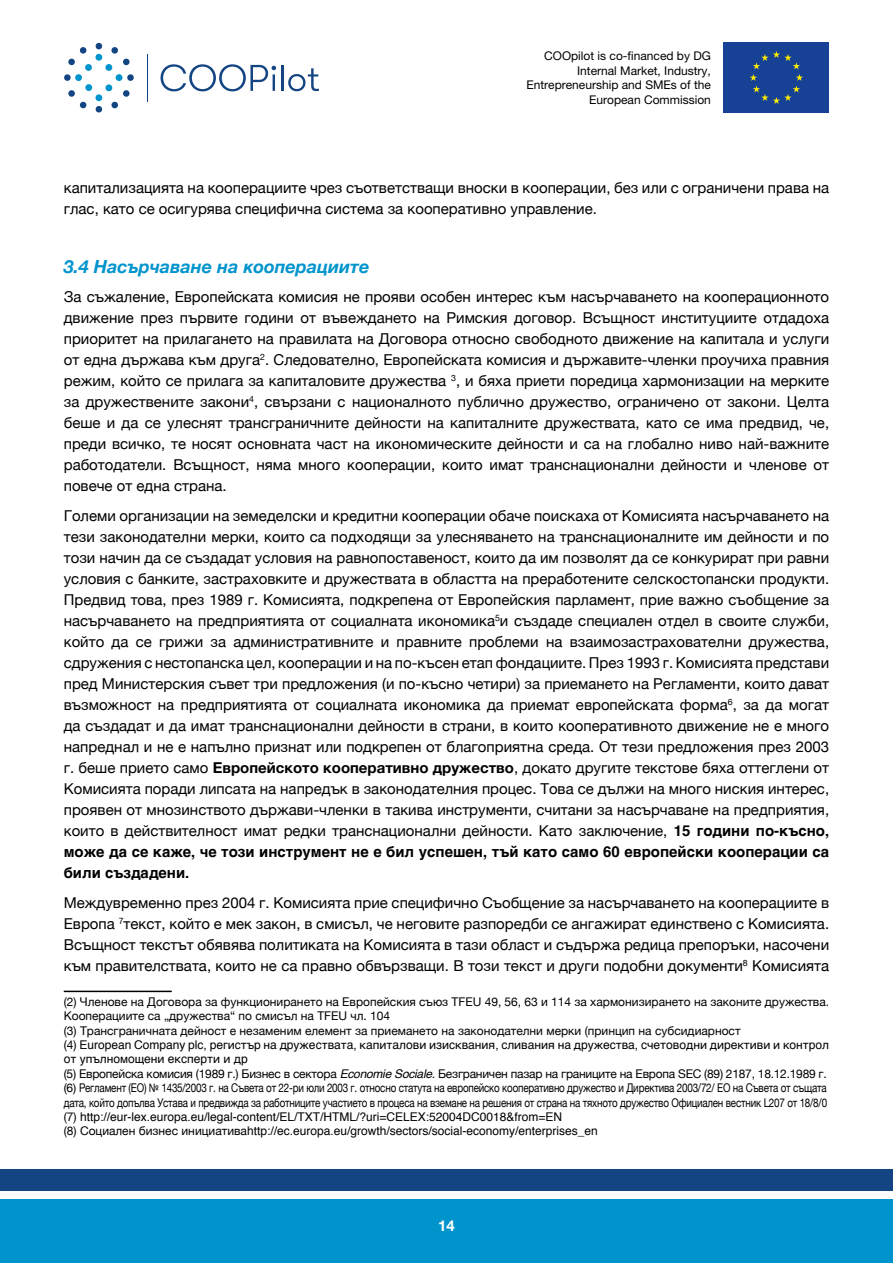
<style>
.page{position:relative;width:893px;height:1263px;background:#fff}
.page>*{position:absolute;margin:0;border:0;box-sizing:border-box;transform-origin:0 0}
.t1{font:italic 700 18px "Helvetica Neue";color:#0094cd}
.t2{font:15px/21px "Helvetica Neue";color:#000;text-align:justify}
.t3{font:700 15px/21px "Helvetica";color:#000}
.t4{font:700 15px "Helvetica Neue LT Pro";color:#fff}
.t5{font:12px/14.4px "Helvetica Neue";color:#000}
.t6{font:12px/14.4px "Helvetica";color:#000}
.t7{font:12px/14.4px "Helvetica Neue LT Pro";color:#000;text-align:right}
.s1{font-weight:700}
.s2{font-family:"Helvetica";font-weight:700}
.s3{font-family:"Helvetica Neue"}
.s4{font-family:"Helvetica";font-style:italic}
</style>
<div class="page">
<div style="left:0;top:1199px;width:893px;height:64px;background:#0094cd"></div>
<div style="left:724px;top:43px;width:105px;height:70px;background:#164194"></div>
<svg style="left:750px;top:51px;width:53px;height:53px"></svg>
<svg style="left:95px;top:43px;width:7px;height:7px"></svg>
<svg style="left:95px;top:106px;width:7px;height:7px"></svg>
<svg style="left:68px;top:47px;width:19px;height:19px"></svg>
<svg style="left:111px;top:90px;width:19px;height:19px"></svg>
<svg style="left:64px;top:74px;width:7px;height:7px"></svg>
<svg style="left:127px;top:74px;width:7px;height:7px"></svg>
<svg style="left:68px;top:90px;width:19px;height:19px"></svg>
<svg style="left:111px;top:47px;width:19px;height:19px"></svg>
<div style="left:95px;top:54px;width:7px;height:7px;background:#0094cd;border-radius:50%"></div>
<div style="left:105px;top:64px;width:7px;height:7px;background:#0094cd;border-radius:50%"></div>
<div style="left:116px;top:74px;width:6px;height:7px;background:#0094cd;border-radius:50%"></div>
<div style="left:85px;top:64px;width:7px;height:7px;background:#0094cd;border-radius:50%"></div>
<div style="left:105px;top:84px;width:7px;height:7px;background:#0094cd;border-radius:50%"></div>
<div style="left:75px;top:74px;width:7px;height:7px;background:#0094cd;border-radius:50%"></div>
<div style="left:85px;top:84px;width:7px;height:7px;background:#0094cd;border-radius:50%"></div>
<div style="left:95px;top:94px;width:7px;height:7px;background:#0094cd;border-radius:50%"></div>
<svg style="left:161px;top:64px;width:115px;height:27px"></svg>
<hr style="left:281px;top:65px;width:3px;height:26px;background:#144583">
<svg style="left:288px;top:68px;width:31px;height:23px"></svg>
<hr style="left:147px;top:54px;width:1px;height:47px;background:#144583">
<div style="left:0;top:1169px;width:893px;height:22px;background:#144583"></div>
<hr style="left:64px;top:991px;width:108px;height:1px;background:#000">
<p class="t7" style="left:526px;top:49px;width:186px">COOpilot is co-financed by DG<br>Internal Market, Industry,<br>Entrepreneurship and SMEs of the<br>European Commission</p>
<p class="t2" style="left:64px;top:177px;width:767px">капитализацията на кооперациите чрез съответстващи вноски в кооперации, без или с ограничени права на глас, като се осигурява специфична система за кооперативно управление.</p>
<p class="t1" style="left:64px;top:252px;width:307px">3.4 Насърчаване на кооперациите</p>
<p class="t2" style="left:64px;top:286px;width:767px">За съжаление, Европейската комисия не прояви особен интерес към насърчаването на кооперационното движение през първите години от въвеждането на Римския договор. Всъщност институциите отдадоха приоритет на прилагането на правилата на Договора относно свободното движение на капитала и услуги от една държава към друга<sup>2</sup>. Следователно, Европейската комисия и държавите-членки проучиха правния режим, който се прилага за капиталовите дружества <sup>3</sup>, и бяха приети поредица хармонизации на мерките за дружествените закони<sup>4</sup>, свързани с националното публично дружество, ограничено от закони. Целта беше и да се улеснят трансграничните дейности на капиталните дружествата, като се има предвид, че, преди всичко, те носят основната част на икономическите дейности и са на глобално ниво най-важните работодатели. Всъщност, няма много кооперации, които имат транснационални дейности и членове от повече от една страна.</p>
<p class="t2" style="left:64px;top:505px;width:767px">Големи организации на земеделски и кредитни кооперации обаче поискаха от Комисията насърчаването на тези законодателни мерки, които са подходящи за улесняването на транснационалните им дейности и по този начин да се създадат условия на равнопоставеност, които да им позволят да се конкурират при равни условия с банките, застраховките и дружествата в областта на преработените селскостопански продукти.<br>Предвид това, през 1989 г. Комисията, подкрепена от Европейския парламент, прие важно съобщение за насърчаването на предприятията от социалната икономика<sup>5</sup>и създаде специален отдел в своите служби, който да се грижи за административните и правните проблеми на взаимозастрахователни дружества, сдружения с нестопанска цел, кооперации и на по-късен етап фондациите. През 1993 г. Комисията представи пред Министерския съвет три предложения (и по-късно четири) за приемането на Регламенти, които дават възможност на предприятията от социалната икономика да приемат европейската форма<sup>6</sup>, за да могат да създадат и да имат транснационални дейности в страни, в които кооперативното движение не е много напреднал и не е напълно признат или подкрепен от благоприятна среда. От тези предложения през 2003 г. беше прието само <span class="s1">Европейското кооперативно дружество</span>, докато другите текстове бяха оттеглени от Комисията поради липсата на напредък в законодателния процес. Това се дължи на много ниския интерес, проявен от мнозинството държави-членки в такива инструменти, считани за насърчаване на предприятия, които в действителност имат редки транснационални дейности. Като заключение, <span class="s2">15 години по-късно,</span></p>
<p class="t3" style="left:64px;top:841px;width:767px">може да се каже, че този инструмент не е бил успешен, тъй като само 60 европейски кооперации са били създадени.</p>
<p class="t2" style="left:64px;top:891px;width:767px">Междувременно през 2004 г. Комисията прие специфично Съобщение за насърчаването на кооперациите в Европа <sup>7</sup>текст, който е мек закон, в смисъл, че неговите разпоредби се ангажират единствено с Комисията.<br>Всъщност текстът обявява политиката на Комисията в тази област и съдържа редица препоръки, насочени към правителствата, които не са правно обвързващи. В този текст и други подобни документи<sup>8</sup> Комисията</p>
<p class="t5" style="left:64px;top:994px;width:767px">(2) Членове на Договора за функционирането на Европейския съюз TFEU 49, 56, 63 и 114 за хармонизирането на законите дружества.<br>Кооперациите са „дружества“ по смисъл на TFEU чл. 104<br>(3) Трансграничната дейност е незаменим елемент за приемането на законодателни мерки (принцип на субсидиарност</p>
<p class="t6" style="left:64px;top:1038px;width:767px"><span class="s3">(4)</span> European Company plc, регистър на дружествата, капиталови изисквания, сливания на дружества, счетоводни директиви и контрол от упълномощени експерти и др</p>
<p class="t5" style="left:64px;top:1066px;width:765px;text-align:justify">(5) Европейска комисия (1989 г.) Бизнес в сектора <span class="s4">Economie Sociale.</span> Безграничен пазар на границите на Европа SEC (89) 2187, 18.12.1989 г. (6) Регламент (ЕО) № 1435/2003 г. на Съвета от 22-ри юли 2003 г. относно статута на европейско кооперативно дружество и Директива 2003/72/ ЕО на Съвета от същата дата, който допълва Устава и предвижда за работниците участието в процеса на вземане на решения от страна на тяхното дружество Официален вестник L207 от 18/8/0</p>
<p class="t6" style="left:64px;top:1110px;width:536px"><span class="s3">(7)</span> http://eur-lex.europa.eu/legal-content/EL/TXT/HTML/?uri=CELEX:52004DC0018&amp;from=EN<br><span class="s3">(8) Социален бизнес инициатива</span>http://ec.europa.eu/growth/sectors/social-economy/enterprises_en</p>
<p class="t4" style="left:438px;top:1216px;width:18px">14</p>
</div>
